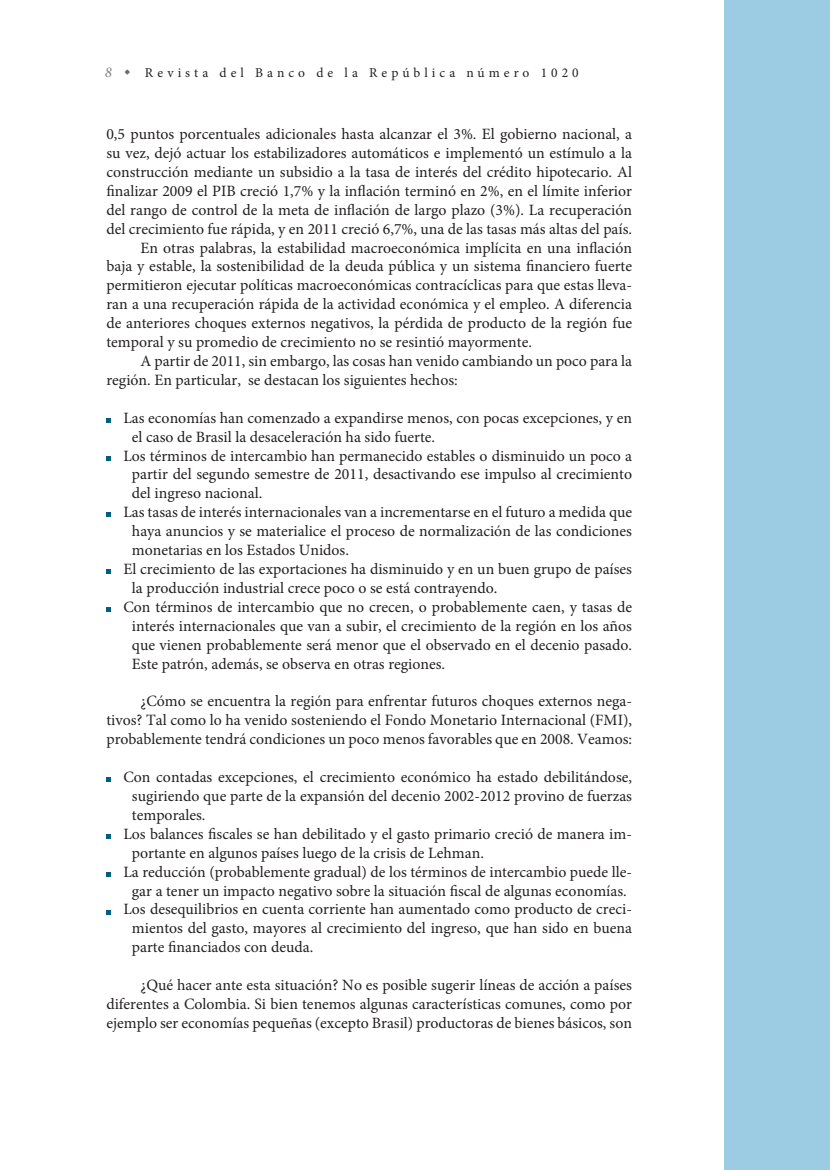
<style>
.page{position:relative;width:830px;height:1170px;background:#fff}
.page>*{position:absolute;margin:0;border:0;box-sizing:border-box;transform-origin:0 0}
.t1{font:15.75px/18.9px "Minion Pro";color:#231f20;text-align:justify}
.t2{font:italic 15px "Minion Pro";color:#808285}
.t3{font:13.5px "Minion Pro";letter-spacing:.3em;color:#231f20}
</style>
<div class="page">
<svg style="left:124px;top:69px;width:6px;height:6px"></svg>
<div style="left:723px;top:0;width:106px;height:1169px;background:#9bcce3"></div>
<svg style="left:106px;top:418px;width:5px;height:5px"></svg>
<svg style="left:106px;top:456px;width:5px;height:4px"></svg>
<svg style="left:106px;top:512px;width:5px;height:5px"></svg>
<svg style="left:106px;top:569px;width:5px;height:5px"></svg>
<svg style="left:106px;top:607px;width:5px;height:5px"></svg>
<svg style="left:106px;top:777px;width:5px;height:5px"></svg>
<svg style="left:106px;top:834px;width:5px;height:4px"></svg>
<svg style="left:106px;top:872px;width:5px;height:4px"></svg>
<svg style="left:106px;top:910px;width:5px;height:4px"></svg>
<p class="t2" style="left:105px;top:62px;width:9px">8</p>
<p class="t3" style="left:145px;top:64px;width:435px">Revista del Banco de la República número 1020</p>
<p class="t1" style="left:106px;top:125px;width:527px">0,5 puntos porcentuales adicionales hasta alcanzar el 3%. El gobierno nacional, a</p>
<p class="t1" style="left:106px;top:144px;width:527px">su vez, dejó actuar los estabilizadores automáticos e implementó un estímulo a la</p>
<p class="t1" style="left:106px;top:162px;width:527px">construcción mediante un subsidio a la tasa de interés del crédito hipotecario. Al</p>
<p class="t1" style="left:106px;top:181px;width:527px">finalizar 2009 el PIB creció 1,7% y la inflación terminó en 2%, en el límite inferior</p>
<p class="t1" style="left:106px;top:200px;width:527px">del rango de control de la meta de inflación de largo plazo (3%). La recuperación</p>
<p class="t1" style="left:106px;top:219px;width:527px">del crecimiento fue rápida, y en 2011 creció 6,7%, una de las tasas más altas del país.</p>
<p class="t1" style="left:140px;top:238px;width:493px">En otras palabras, la estabilidad macroeconómica implícita en una inflación</p>
<p class="t1" style="left:106px;top:257px;width:527px">baja y estable, la sostenibilidad de la deuda pública y un sistema financiero fuerte</p>
<p class="t1" style="left:106px;top:276px;width:527px">permitieron ejecutar políticas macroeconómicas contracíclicas para que estas lleva-</p>
<p class="t1" style="left:106px;top:295px;width:527px">ran a una recuperación rápida de la actividad económica y el empleo. A diferencia</p>
<p class="t1" style="left:106px;top:314px;width:527px">de anteriores choques externos negativos, la pérdida de producto de la región fue</p>
<p class="t1" style="left:106px;top:333px;width:427px">temporal y su promedio de crecimiento no se resintió mayormente.</p>
<p class="t1" style="left:140px;top:351px;width:493px">A partir de 2011, sin embargo, las cosas han venido cambiando un poco para la</p>
<p class="t1" style="left:106px;top:370px;width:353px">región. En particular, se destacan los siguientes hechos:</p>
<p class="t1" style="left:123px;top:408px;width:510px">Las economías han comenzado a expandirse menos, con pocas excepciones, y en</p>
<p class="t1" style="left:132px;top:427px;width:304px">el caso de Brasil la desaceleración ha sido fuerte.</p>
<p class="t1" style="left:123px;top:446px;width:510px">Los términos de intercambio han permanecido estables o disminuido un poco a</p>
<p class="t1" style="left:132px;top:465px;width:501px">partir del segundo semestre de 2011, desactivando ese impulso al crecimiento</p>
<p class="t1" style="left:132px;top:484px;width:132px">del ingreso nacional.</p>
<p class="t1" style="left:123px;top:503px;width:510px">Las tasas de interés internacionales van a incrementarse en el futuro a medida que</p>
<p class="t1" style="left:132px;top:522px;width:501px">haya anuncios y se materialice el proceso de normalización de las condiciones</p>
<p class="t1" style="left:132px;top:540px;width:218px">monetarias en los Estados Unidos.</p>
<p class="t1" style="left:123px;top:559px;width:510px">El crecimiento de las exportaciones ha disminuido y en un buen grupo de países</p>
<p class="t1" style="left:132px;top:578px;width:367px">la producción industrial crece poco o se está contrayendo.</p>
<p class="t1" style="left:123px;top:597px;width:510px">Con términos de intercambio que no crecen, o probablemente caen, y tasas de</p>
<p class="t1" style="left:132px;top:616px;width:501px">interés internacionales que van a subir, el crecimiento de la región en los años</p>
<p class="t1" style="left:132px;top:635px;width:501px">que vienen probablemente será menor que el observado en el decenio pasado.</p>
<p class="t1" style="left:132px;top:654px;width:314px">Este patrón, además, se observa en otras regiones.</p>
<p class="t1" style="left:106px;top:692px;width:527px;text-indent:34px">¿Cómo se encuentra la región para enfrentar futuros choques externos nega&shy;tivos? Tal como lo ha venido sosteniendo el Fondo Monetario Internacional (FMI), probablemente tendrá condiciones un poco menos favorables que en 2008. Veamos:</p>
<p class="t1" style="left:123px;top:767px;width:510px">Con contadas excepciones, el crecimiento económico ha estado debilitándose,</p>
<p class="t1" style="left:132px;top:786px;width:501px">sugiriendo que parte de la expansión del decenio 2002-2012 provino de fuerzas</p>
<p class="t1" style="left:132px;top:805px;width:75px">temporales.</p>
<p class="t1" style="left:123px;top:824px;width:510px">Los balances fiscales se han debilitado y el gasto primario creció de manera im-</p>
<p class="t1" style="left:132px;top:843px;width:353px">portante en algunos países luego de la crisis de Lehman.</p>
<p class="t1" style="left:123px;top:862px;width:510px">La reducción (probablemente gradual) de los términos de intercambio puede lle-</p>
<p class="t1" style="left:132px;top:881px;width:496px">gar a tener un impacto negativo sobre la situación fiscal de algunas economías.</p>
<p class="t1" style="left:123px;top:900px;width:510px">Los desequilibrios en cuenta corriente han aumentado como producto de creci-</p>
<p class="t1" style="left:132px;top:918px;width:501px">mientos del gasto, mayores al crecimiento del ingreso, que han sido en buena</p>
<p class="t1" style="left:132px;top:937px;width:183px">parte financiados con deuda.</p>
<p class="t1" style="left:106px;top:975px;width:527px;text-indent:34px">¿Qué hacer ante esta situación? No es posible sugerir líneas de acción a países diferentes a Colombia. Si bien tenemos algunas características comunes, como por ejemplo ser economías pequeñas (excepto Brasil) productoras de bienes básicos, son</p>
</div>
